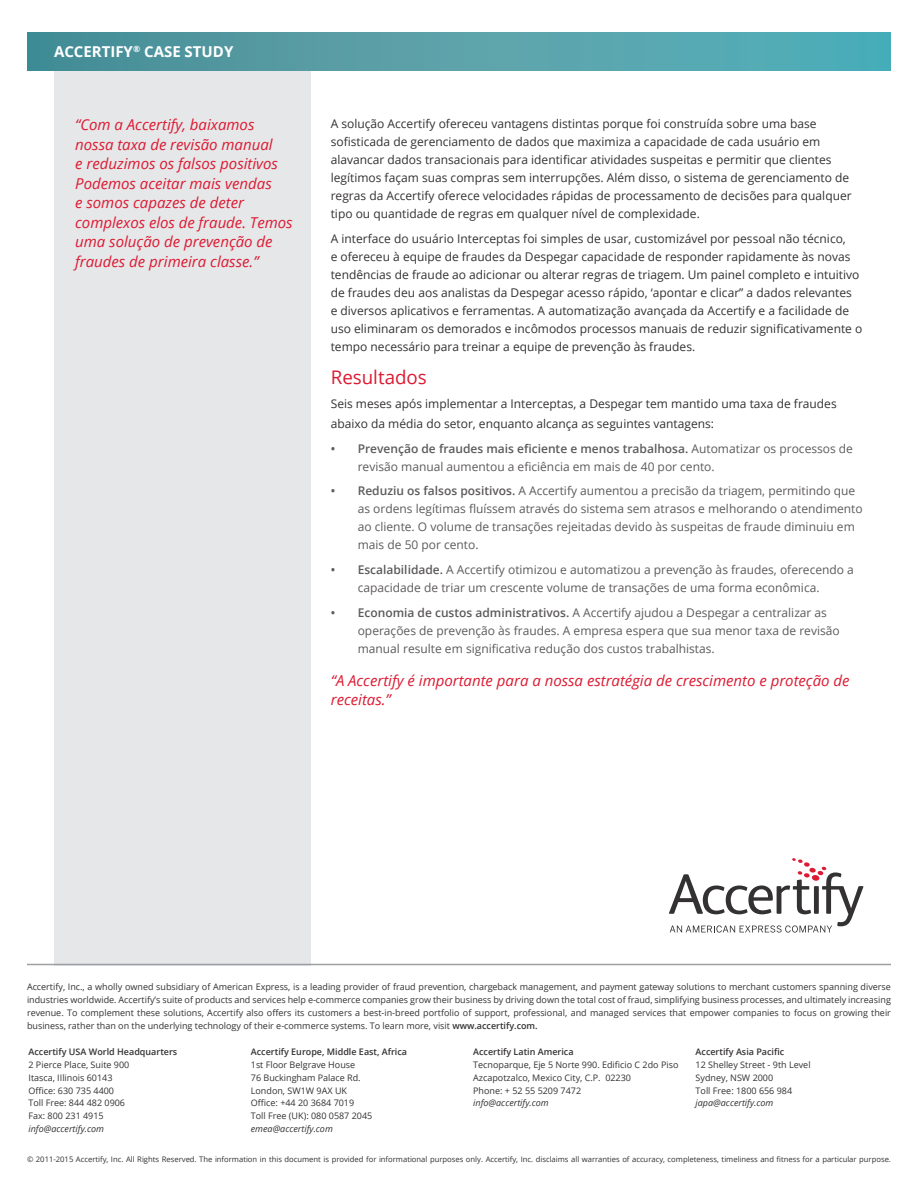
<style>
.page{position:relative;width:918px;height:1188px;background:#fff}
.page>*{position:absolute;margin:0;border:0;box-sizing:border-box;transform-origin:0 0}
.t1{font:18.75px "Open Sans";color:#dc1a32}
.t2{font:italic 15px/19.5px "Open Sans";color:#dc1a32}
.t3{font:700 15px "Open Sans";color:#fff}
.t4{font:12px/18px "Open Sans";color:#343133}
.t5{font:12px/18px "Open Sans";color:#5d5a5b}
.t6{font:9px/12.8px "Open Sans";color:#343133}
.t7{font:600 9px "Open Sans";color:#343133}
.t8{font:italic 9px "Open Sans";color:#343133}
.t9{font:7.65px "Open Sans";color:#343133}
.s1{font-weight:600}
</style>
<div class="page">
<svg style="left:669px;top:858px;width:194px;height:75px"></svg>
<div style="left:54px;top:70px;width:256px;height:895px;background:#e6e7e9"></div>
<svg style="left:27px;top:32px;width:864px;height:38px;background:#53a0a8"></svg>
<hr style="left:27px;top:964px;width:864px;height:1px;background:#9d9fa2">
<p class="t3" style="left:54px;top:41px;width:181px">ACCERTIFY<sup>®</sup> CASE STUDY</p>
<p class="t2" style="left:75px;top:115px;width:219px">“Com a Accertify, baixamos nossa taxa de revisão manual<br>e reduzimos os falsos positivos<br>Podemos aceitar mais vendas<br>e somos capazes de deter complexos elos de fraude. Temos uma solução de prevenção de fraudes de primeira classe.”</p>
<p class="t4" style="left:331px;top:114px;width:522px">A solução Accertify ofereceu vantagens distintas porque foi construída sobre uma base sofisticada de gerenciamento de dados que maximiza a capacidade de cada usuário em alavancar dados transacionais para identificar atividades suspeitas e permitir que clientes legítimos façam suas compras sem interrupções. Além disso, o sistema de gerenciamento de regras da Accertify oferece velocidades rápidas de processamento de decisões para qualquer tipo ou quantidade de regras em qualquer nível de complexidade.</p>
<p class="t4" style="left:331px;top:229px;width:533px">A interface do usuário Interceptas foi simples de usar, customizável por pessoal não técnico,<br>e ofereceu à equipe de fraudes da Despegar capacidade de responder rapidamente às novas tendências de fraude ao adicionar ou alterar regras de triagem. Um painel completo e intuitivo de fraudes deu aos analistas da Despegar acesso rápido, ‘apontar e clicar” a dados relevantes<br>e diversos aplicativos e ferramentas. A automatização avançada da Accertify e a facilidade de uso eliminaram os demorados e incômodos processos manuais de reduzir significativamente o tempo necessário para treinar a equipe de prevenção às fraudes.</p>
<h1 class="t1" style="left:331px;top:364px;width:98px">Resultados</h1>
<p class="t4" style="left:331px;top:394px;width:508px;line-height:19.5px">Seis meses após implementar a Interceptas, a Despegar tem mantido uma taxa de fraudes abaixo da média do setor, enquanto alcança as seguintes vantagens:</p>
<p class="t5" style="left:358px;top:439px;width:497px;text-indent:-27px"><span class="s1">• Prevenção de fraudes mais eficiente e menos trabalhosa.</span> Automatizar os processos de revisão manual aumentou a eficiência em mais de 40 por cento.</p>
<p class="t5" style="left:358px;top:482px;width:507px;text-indent:-27px"><span class="s1">• Reduziu os falsos positivos.</span> A Accertify aumentou a precisão da triagem, permitindo que as ordens legítimas fluíssem através do sistema sem atrasos e melhorando o atendimento ao cliente. O volume de transações rejeitadas devido às suspeitas de fraude diminuiu em mais de 50 por cento.</p>
<p class="t5" style="left:358px;top:561px;width:498px;text-indent:-27px"><span class="s1">• Escalabilidade.</span> A Accertify otimizou e automatizou a prevenção às fraudes, oferecendo a capacidade de triar um crescente volume de transações de uma forma econômica.</p>
<p class="t5" style="left:358px;top:603px;width:483px;text-indent:-27px"><span class="s1">• Economia de custos administrativos.</span> A Accertify ajudou a Despegar a centralizar as operações de prevenção às fraudes. A empresa espera que sua menor taxa de revisão manual resulte em significativa redução dos custos trabalhistas.</p>
<p class="t2" style="left:331px;top:670px;width:520px">“A Accertify é importante para a nossa estratégia de crescimento e proteção de receitas.”</p>
<p class="t6" style="left:27px;top:981px;width:866px;text-align:justify">Accertify, Inc., a wholly owned subsidiary of American Express, is a leading provider of fraud prevention, chargeback management, and payment gateway solutions to merchant customers spanning diverse industries worldwide. Accertify’s suite of products and services help e-commerce companies grow their business by driving down the total cost of fraud, simplifying business processes, and ultimately increasing revenue. To complement these solutions, Accertify also offers its customers a best-in-breed portfolio of support, professional, and managed services that empower companies to focus on growing their business, rather than on the underlying technology of their e-commerce systems. To learn more, visit <span class="s1">www.accertify.com.</span></p>
<p class="t7" style="left:29px;top:1046px;width:150px">Accertify USA World Headquarters</p>
<p class="t6" style="left:29px;top:1058px;width:102px">2 Pierce Place, Suite 900<br>Itasca, IIlinois 60143<br>Office: 630 735 4400<br>Toll Free: 844 482 0906<br>Fax: 800 231 4915</p>
<p class="t8" style="left:29px;top:1122px;width:77px">info@accertify.com</p>
<p class="t7" style="left:696px;top:1046px;width:90px">Accertify Asia Pacific</p>
<p class="t6" style="left:696px;top:1058px;width:117px">12 Shelley Street - 9th Level<br>Sydney, NSW 2000<br>Toll Free: 1800 656 984</p>
<p class="t8" style="left:696px;top:1097px;width:79px">japa@accertify.com</p>
<p class="t7" style="left:251px;top:1046px;width:158px">Accertify Europe, Middle East, Africa</p>
<p class="t6" style="left:251px;top:1058px;width:123px">1st Floor Belgrave House<br>76 Buckingham Palace Rd.<br>London, SW1W 9AX UK<br>Office: +44 20 3684 7019<br>Toll Free (UK): 080 0587 2045</p>
<p class="t8" style="left:251px;top:1122px;width:84px">emea@accertify.com</p>
<p class="t7" style="left:473px;top:1046px;width:102px">Accertify Latin America</p>
<p class="t6" style="left:473px;top:1058px;width:207px">Tecnoparque, Eje 5 Norte 990. Edificio C 2do Piso<br>Azcapotzalco, Mexico City, C.P. 02230<br>Phone: + 52 55 5209 7472</p>
<p class="t8" style="left:473px;top:1097px;width:77px">info@accertify.com</p>
<p class="t9" style="left:27px;top:1154px;width:866px">© 2011-2015 Accertify, Inc. All Rights Reserved. The information in this document is provided for informational purposes only. Accertify, Inc. disclaims all warranties of accuracy, completeness, timeliness and fitness for a particular purpose.</p>
</div>
